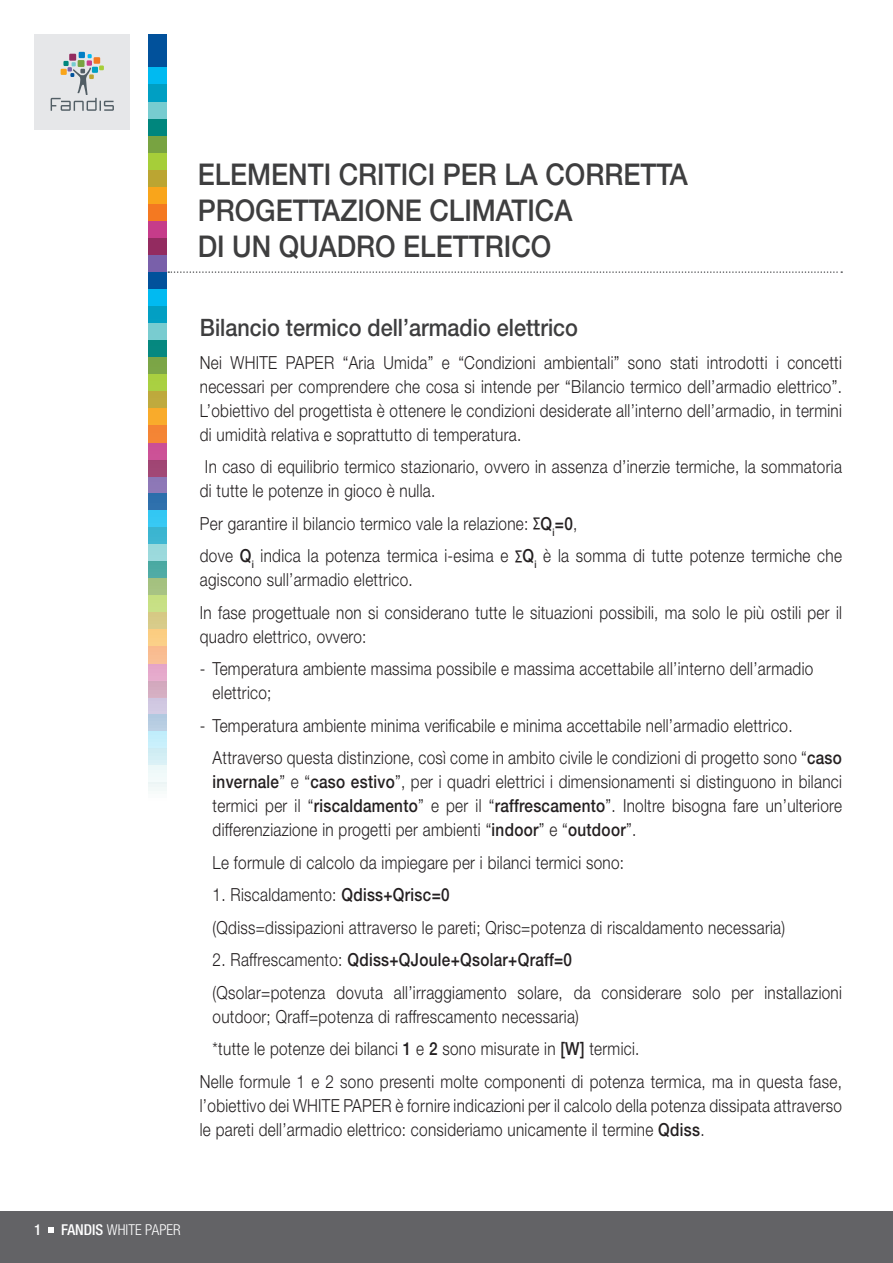
<style>
.page{position:relative;width:893px;height:1263px;background:#fff}
.page>*{position:absolute;margin:0;border:0;box-sizing:border-box;transform-origin:0 0}
.t1{font:500 30px/36px "Helvetica Neue LT Std";color:#3e3e3f;scale:.9 1}
.t2{font:500 24px "Helvetica Neue LT Std";color:#3e3e3f;scale:.9 1}
.t3{font:300 18px/24px "Helvetica Neue LT Std";letter-spacing:.02em;color:#231f20;scale:.85 1}
.t4{font:500 18px "Helvetica Neue LT Std";letter-spacing:.02em;color:#231f20;scale:.85 1}
.t5{font:300 condensed 15px "Helvetica Neue LT Std";color:#fff}
.t6{font:500 condensed 15px "Helvetica Neue LT Std";color:#fff}
.s1{font-weight:500;font-size:15px}
.s2{font-weight:500}
.s3{font-weight:300}
</style>
<div class="page">
<div style="left:149px;top:34px;width:18px;height:17px;background:#01519b"></div>
<div style="left:149px;top:51px;width:18px;height:17px;background:#01519b"></div>
<div style="left:149px;top:68px;width:18px;height:17px;background:#00baf1"></div>
<div style="left:149px;top:85px;width:18px;height:17px;background:#009fc3"></div>
<div style="left:149px;top:102px;width:18px;height:17px;background:#77ccd0"></div>
<div style="left:149px;top:119px;width:18px;height:17px;background:#00867d"></div>
<div style="left:149px;top:136px;width:18px;height:17px;background:#78a341"></div>
<div style="left:149px;top:153px;width:18px;height:17px;background:#a6ce39"></div>
<div style="left:149px;top:170px;width:18px;height:17px;background:#bba532"></div>
<div style="left:149px;top:187px;width:18px;height:17px;background:#f9a51b"></div>
<div style="left:149px;top:204px;width:18px;height:18px;background:#f47921"></div>
<div style="left:149px;top:222px;width:18px;height:17px;background:#c63c8a"></div>
<div style="left:149px;top:239px;width:18px;height:17px;background:#932b60"></div>
<div style="left:149px;top:256px;width:18px;height:17px;background:#7960aa"></div>
<div style="left:149px;top:272px;width:18px;height:17px;background:#01519b"></div>
<div style="left:149px;top:289px;width:18px;height:17px;background:#00baf1"></div>
<div style="left:149px;top:306px;width:18px;height:17px;background:#009fc3"></div>
<div style="left:149px;top:323px;width:18px;height:18px;background:#77ccd0"></div>
<div style="left:149px;top:341px;width:18px;height:17px;background:#00867d"></div>
<div style="left:149px;top:358px;width:18px;height:17px;background:#78a341"></div>
<div style="left:149px;top:375px;width:18px;height:17px;background:#a9d041"></div>
<div style="left:149px;top:392px;width:18px;height:17px;background:#bfaa3e"></div>
<div style="left:149px;top:409px;width:18px;height:17px;background:#f9ab2b"></div>
<div style="left:149px;top:426px;width:18px;height:17px;background:#f48535"></div>
<div style="left:149px;top:443px;width:18px;height:17px;background:#cc5196"></div>
<div style="left:149px;top:460px;width:18px;height:17px;background:#a14775"></div>
<div style="left:149px;top:477px;width:18px;height:17px;background:#8e78b7"></div>
<div style="left:149px;top:493px;width:18px;height:17px;background:#2d6fac"></div>
<div style="left:149px;top:510px;width:18px;height:17px;background:#35c8f3"></div>
<div style="left:149px;top:527px;width:18px;height:17px;background:#3cb5d1"></div>
<div style="left:149px;top:544px;width:18px;height:17px;background:#9bd9dc"></div>
<div style="left:149px;top:561px;width:18px;height:18px;background:#4eaba4"></div>
<div style="left:149px;top:579px;width:18px;height:17px;background:#a6c281"></div>
<div style="left:149px;top:596px;width:18px;height:17px;background:#c8e085"></div>
<div style="left:149px;top:613px;width:18px;height:17px;background:#d7cb88"></div>
<div style="left:149px;top:630px;width:18px;height:17px;background:#fbcf86"></div>
<div style="left:149px;top:647px;width:18px;height:17px;background:#f9be93"></div>
<div style="left:149px;top:664px;width:18px;height:17px;background:#e5a8cb"></div>
<div style="left:149px;top:681px;width:18px;height:17px;background:#d4abc0"></div>
<div style="left:149px;top:698px;width:18px;height:17px;background:#d1c9e2"></div>
<div style="left:149px;top:714px;width:18px;height:17px;background:#b7cde2"></div>
<div style="left:149px;top:731px;width:18px;height:17px;background:#c6effb"></div>
<div style="left:149px;top:748px;width:18px;height:17px;background:#d5eff5"></div>
<div style="left:149px;top:765px;width:18px;height:17px;background:#f1fafa"></div>
<div style="left:149px;top:782px;width:18px;height:17px;background:#f3f9f8"></div>
<div style="left:34px;top:34px;width:96px;height:96px;background:#e6e7e9"></div>
<svg style="left:51px;top:52px;width:63px;height:59px"></svg>
<div style="left:0;top:1212px;width:893px;height:51px;background:#636366"></div>
<svg style="left:168px;top:271px;width:674px;height:2px"></svg>
<svg style="left:48px;top:1227px;width:6px;height:6px"></svg>
<p class="t1" style="left:198px;top:156px;width:546px">ELEMENTI CRITICI PER LA CORRETTA<br>PROGETTAZIONE CLIMATICA<br>DI UN QUADRO ELETTRICO</p>
<p class="t2" style="left:200px;top:313px;width:422px">Bilancio termico dell’armadio elettrico</p>
<p class="t3" style="left:200px;top:350px;width:757px;text-align:justify">Nei WHITE PAPER “Aria Umida” e “Condizioni ambientali” sono stati introdotti i concetti necessari per comprendere che cosa si intende per “Bilancio termico dell’armadio elettrico”.<br>L’obiettivo del progettista è ottenere le condizioni desiderate all’interno dell’armadio, in termini di umidità relativa e soprattutto di temperatura.</p>
<p class="t3" style="left:200px;top:454px;width:757px">In caso di equilibrio termico stazionario, ovvero in assenza d’inerzie termiche, la sommatoria di tutte le potenze in gioco è nulla.</p>
<p class="t3" style="left:200px;top:511px;width:446px">Per garantire il bilancio termico vale la relazione: <span class="s1">∑</span><span class="s2">Q</span><sub>i</sub><span class="s2">=0</span>,</p>
<p class="t3" style="left:200px;top:543px;width:757px">dove <span class="s2">Q</span><sub>i</sub> indica la potenza termica i-esima e <span class="s1">∑</span><span class="s2">Q</span><sub>i</sub> è la somma di tutte potenze termiche che agiscono sull’armadio elettrico.</p>
<p class="t3" style="left:200px;top:600px;width:757px">In fase progettuale non si considerano tutte le situazioni possibili, ma solo le più ostili per il quadro elettrico, ovvero:</p>
<p class="t3" style="left:213px;top:656px;width:708px;text-indent:-13px">- Temperatura ambiente massima possibile e massima accettabile all’interno dell’armadio elettrico;</p>
<p class="t3" style="left:200px;top:713px;width:699px">- Temperatura ambiente minima verificabile e minima accettabile nell’armadio elettrico.</p>
<p class="t3" style="left:213px;top:745px;width:742px;text-align:justify">Attraverso questa distinzione, così come in ambito civile le condizioni di progetto sono “<span class="s2">caso invernale</span>” e “<span class="s2">caso estivo</span>”, per i quadri elettrici i dimensionamenti si distinguono in bilanci termici per il “<span class="s2">riscaldamento</span>” e per il “<span class="s2">raffrescamento</span>”. Inoltre bisogna fare un’ulteriore differenziazione in progetti per ambienti “<span class="s2">indoor</span>” e “<span class="s2">outdoor</span>”.</p>
<p class="t3" style="left:213px;top:850px;width:486px">Le formule di calcolo da impiegare per i bilanci termici sono:</p>
<p class="t3" style="left:213px;top:882px;width:280px">1. Riscaldamento: <span class="s2">Qdiss+Qrisc=0</span></p>
<p class="t3" style="left:213px;top:915px;width:675px">(Qdiss=dissipazioni attraverso le pareti; Qrisc=potenza di riscaldamento necessaria)</p>
<p class="t4" style="left:213px;top:949px;width:424px"><span class="s3">2. Raffrescamento:</span> Qdiss+QJoule+Qsolar+Qraff=0</p>
<p class="t3" style="left:213px;top:980px;width:742px">(Qsolar=potenza dovuta all’irraggiamento solare, da considerare solo per installazioni outdoor; Qraff=potenza di raffrescamento necessaria)</p>
<p class="t3" style="left:213px;top:1036px;width:504px">*tutte le potenze dei bilanci <span class="s2">1</span> e <span class="s2">2</span> sono misurate in <span class="s2">[W]</span> termici.</p>
<p class="t3" style="left:200px;top:1069px;width:757px;text-align:justify">Nelle formule 1 e 2 sono presenti molte componenti di potenza termica, ma in questa fase, l’obiettivo dei WHITE PAPER è fornire indicazioni per il calcolo della potenza dissipata attraverso le pareti dell’armadio elettrico: consideriamo unicamente il termine <span class="s2">Qdiss</span>.</p>
<p class="t6" style="left:34px;top:1221px;width:9px">1</p>
<p class="t5" style="left:61px;top:1221px;width:121px"><span class="s2">FANDIS</span> WHITE PAPER</p>
</div>
